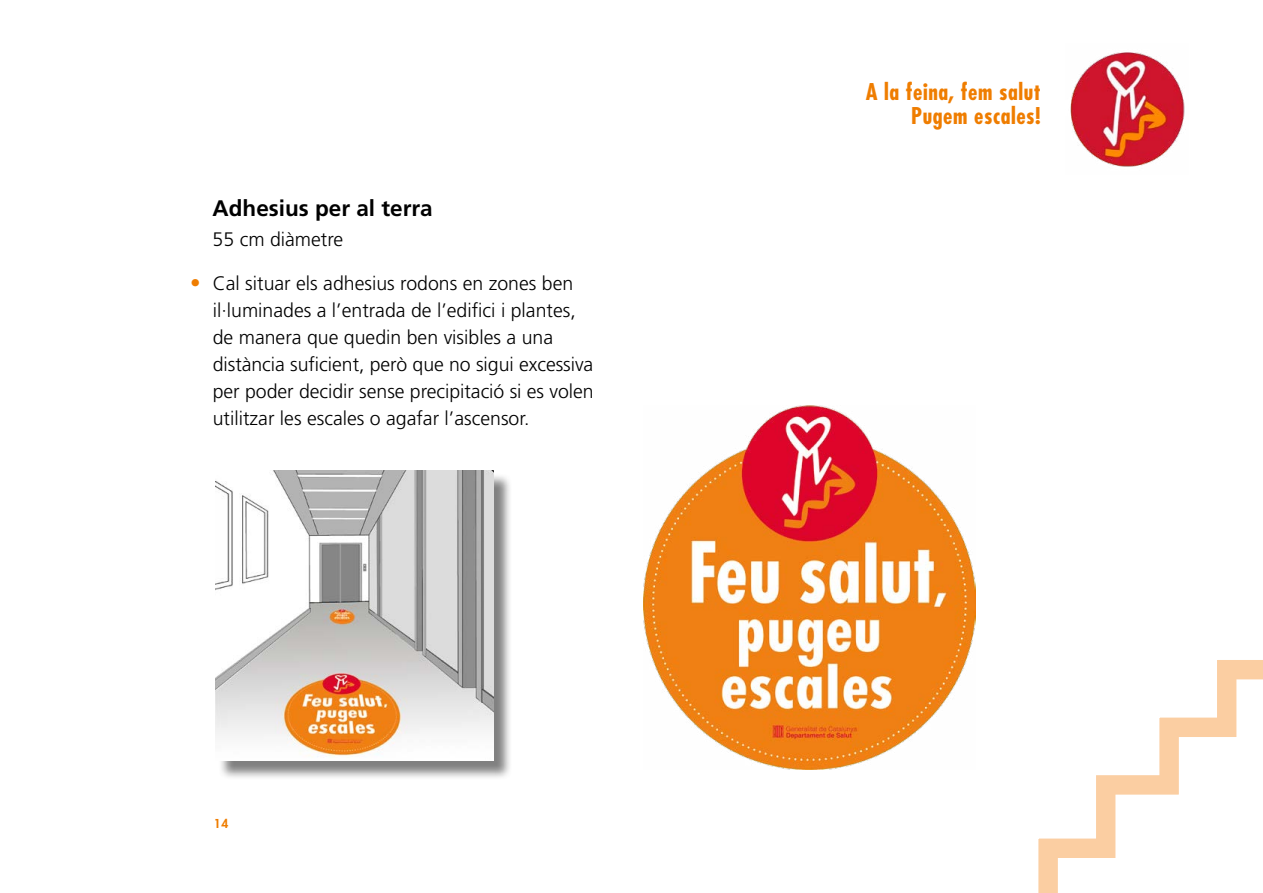
<style>
.page{position:relative;width:1263px;height:893px;background:#fff}
.page>*{position:absolute;margin:0;border:0;box-sizing:border-box;transform-origin:0 0}
.t1{font:700 condensed 22.5px/24px "Futura";letter-spacing:.025em;color:#ef7d00;text-align:right}
.t2{font:700 22.5px "Frutiger LT Std";color:#000}
.t3{font:300 19.5px/27px "Frutiger LT Std";color:#000}
.t4{font:800 12px "Futura";color:#ef7d00}
.s1{font-size:21px;color:#ef7d00}
</style>
<div class="page">
<img style="left:1070px;top:52px;width:115px;height:115px">
<svg style="left:1038px;top:660px;width:225px;height:233px"></svg>
<img style="left:643px;top:405px;width:333px;height:364px">
<div style="left:217px;top:473px;width:295px;height:306px;background:#000;opacity:.5"></div>
<img style="left:216px;top:471px;width:277px;height:290px">
<p class="t2" style="left:213px;top:195px;width:222px">Adhesius per al terra</p>
<p class="t3" style="left:213px;top:226px;width:132px">55 cm diàmetre</p>
<p class="t3" style="left:213px;top:270px;width:382px;text-indent:-22px"><span class="s1">•</span> Cal situar els adhesius rodons en zones ben il·luminades a l’entrada de l’edifici i plantes, de manera que quedin ben visibles a una distància suficient, però que no sigui excessiva per poder decidir sense precipitació si es volen utilitzar les escales o agafar l’ascensor.</p>
<p class="t4" style="left:214px;top:816px;width:16px">14</p>
<p class="t1" style="left:866px;top:80px;width:176px">A la feina, fem salut<br>Pugem escales!</p>
</div>
